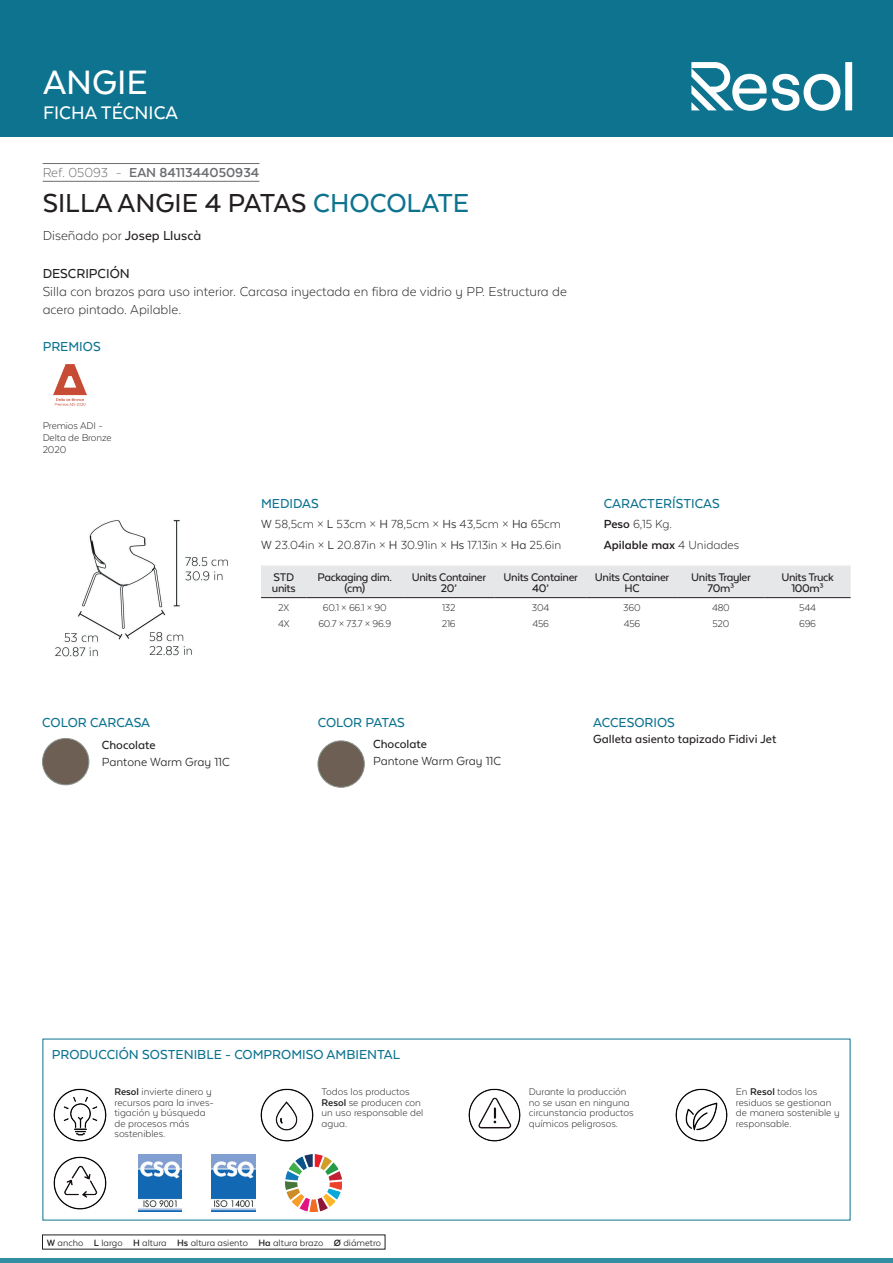
<style>
.page{position:relative;width:893px;height:1263px;background:#fff}
.page>*{position:absolute;margin:0;border:0;box-sizing:border-box;transform-origin:0 0}
.t1{font:500 39px "Texta Alt";color:#fff}
.t2{font:500 30px "Texta Alt";color:#231f20}
.t3{font:500 21px "Texta Alt";color:#fff}
.t4{font:300 15px/18px "Texta Alt";color:#231f20}
.t5{font:500 15px "Texta Alt";color:#0d738f}
.t6{font:700 15px "Texta Alt";color:#6c6d70}
.t7{font:500 15px "Texta Alt";color:#231f20}
.t8{font:500 15px "Texta Alt";letter-spacing:-.02em;color:#0d738f}
.t9{font:300 13.5px/20.4px "Texta Alt";color:#231f20}
.t10{font:500 13.5px "Texta Alt";color:#231f20}
.t11{font:13.5px "Texta Alt";color:#231f20}
.t12{font:500 12.75px/10.5px "Texta Alt";letter-spacing:-.025em;color:#231f20;text-align:center}
.t13{font:300 11.25px/10.5px "Texta Alt";color:#231f20}
.t14{font:10.5px "Texta Alt";color:#231f20}
.s1{font-weight:300}
.s2{color:#0d738f}
.s3{font-weight:500}
.s4{font-weight:700}
.s5{font-weight:400}
</style>
<div class="page">
<div style="left:0;top:0;width:893px;height:137px;background:#0d738f"></div>
<hr style="left:0;top:1259px;width:893px;height:4px;background:#348ea3">
<svg style="left:691px;top:62px;width:161px;height:49px"></svg>
<hr style="left:43px;top:163px;width:216px;height:1px;background:#6c6d70">
<hr style="left:43px;top:181px;width:216px;height:1px;background:#6c6d70">
<img style="left:53px;top:364px;width:34px;height:42px">
<div style="left:42px;top:738px;width:47px;height:47px;background:#6e5f55;border-radius:23px"></div>
<div style="left:42px;top:738px;width:47px;height:47px;border:1px solid #89948d;border-radius:50%"></div>
<div style="left:318px;top:741px;width:46px;height:46px;background:#6e5f55;border-radius:23px"></div>
<div style="left:318px;top:741px;width:46px;height:46px;border:1px solid #89948d;border-radius:50%"></div>
<img style="left:55px;top:520px;width:173px;height:137px">
<div style="left:261px;top:565px;width:590px;height:32px;background:#e6e7e9"></div>
<hr style="left:261px;top:597px;width:46px;height:1px;background:#231f20">
<hr style="left:307px;top:597px;width:96px;height:1px;background:#231f20">
<hr style="left:403px;top:597px;width:92px;height:1px;background:#231f20">
<hr style="left:495px;top:597px;width:92px;height:1px;background:#231f20">
<hr style="left:587px;top:597px;width:90px;height:1px;background:#231f20">
<hr style="left:677px;top:597px;width:88px;height:1px;background:#231f20">
<hr style="left:765px;top:597px;width:86px;height:1px;background:#231f20">
<img style="left:53px;top:1088px;width:54px;height:54px">
<img style="left:260px;top:1088px;width:54px;height:54px">
<img style="left:468px;top:1088px;width:53px;height:54px">
<img style="left:675px;top:1088px;width:53px;height:54px">
<img style="left:53px;top:1156px;width:54px;height:54px">
<img style="left:138px;top:1155px;width:44px;height:56px">
<img style="left:212px;top:1155px;width:43px;height:56px">
<img style="left:285px;top:1155px;width:57px;height:56px">
<h1 class="t1" style="left:43px;top:62px;width:106px">ANGIE</h1>
<h3 class="t3" style="left:43px;top:102px;width:136px">FICHA TÉCNICA</h3>
<h3 class="t6" style="left:43px;top:164px;width:218px"><span class="s1">Ref. 05093 -</span> EAN 8411344050934</h3>
<h2 class="t2" style="left:43px;top:188px;width:428px">SILLA ANGIE 4 PATAS <span class="s2">CHOCOLATE</span></h2>
<h3 class="t4" style="left:43px;top:226px;width:160px">Diseñado por <span class="s3">Josep Lluscà</span></h3>
<h3 class="t7" style="left:43px;top:265px;width:89px">DESCRIPCIÓN</h3>
<h3 class="t4" style="left:43px;top:282px;width:526px">Silla con brazos para uso interior. Carcasa inyectada en fibra de vidrio y PP. Estructura de acero pintado. Apilable.</h3>
<h3 class="t5" style="left:43px;top:339px;width:60px">PREMIOS</h3>
<p class="t13" style="left:43px;top:419px;width:71px;line-height:12px">Premios ADI -<br>Delta de Bronze<br>2020</p>
<h3 class="t5" style="left:604px;top:495px;width:117px">CARACTERÍSTICAS</h3>
<p class="t9" style="left:604px;top:514px;width:137px"><span class="s4">Peso</span> 6,15 Kg.<br><span class="s4">Apilable max</span> 4 Unidades</p>
<h3 class="t5" style="left:261px;top:495px;width:59px">MEDIDAS</h3>
<p class="t9" style="left:261px;top:514px;width:302px"><span class="s5">W</span> 58,5cm × <span class="s5">L</span> 53cm × <span class="s5">H</span> 78,5cm × <span class="s5">Hs</span> 43,5cm × <span class="s5">Ha</span> 65cm<br><span class="s5">W</span> 23.04in × <span class="s5">L</span> 20.87in × <span class="s5">H</span> 30.91in × <span class="s5">Hs</span> 17.13in × <span class="s5">Ha</span> 25.6in</p>
<p class="t12" style="left:272px;top:572px;width:25px;text-align:left">STD units</p>
<p class="t12" style="left:317px;top:572px;width:76px">Packaging dim. (cm)</p>
<p class="t12" style="left:412px;top:572px;width:76px">Units Container<br>20’</p>
<p class="t12" style="left:504px;top:572px;width:76px">Units Container<br>40’</p>
<p class="t12" style="left:595px;top:572px;width:76px">Units Container<br>HC</p>
<p class="t12" style="left:691px;top:572px;width:61px">Units Trayler<br>70m³</p>
<p class="t12" style="left:781px;top:572px;width:54px">Units Truck<br>100m³</p>
<p class="t13" style="left:278px;top:602px;width:12px">2X</p>
<p class="t13" style="left:323px;top:602px;width:65px">60.1 × 66.1 × 90</p>
<p class="t13" style="left:442px;top:602px;width:15px">132</p>
<p class="t13" style="left:532px;top:602px;width:19px">304</p>
<p class="t13" style="left:623px;top:602px;width:19px">360</p>
<p class="t13" style="left:712px;top:602px;width:19px">480</p>
<p class="t13" style="left:799px;top:602px;width:18px">544</p>
<p class="t13" style="left:278px;top:619px;width:13px">4X</p>
<p class="t13" style="left:318px;top:619px;width:74px">60.7 × 73.7 × 96.9</p>
<p class="t13" style="left:442px;top:619px;width:15px">216</p>
<p class="t13" style="left:532px;top:619px;width:18px">456</p>
<p class="t13" style="left:624px;top:619px;width:18px">456</p>
<p class="t13" style="left:712px;top:619px;width:18px">520</p>
<p class="t13" style="left:799px;top:619px;width:19px">696</p>
<h3 class="t5" style="left:42px;top:714px;width:109px">COLOR CARCASA</h3>
<p class="t10" style="left:102px;top:738px;width:55px">Chocolate</p>
<p class="t11" style="left:102px;top:755px;width:129px">Pantone Warm Gray 11C</p>
<h3 class="t8" style="left:318px;top:714px;width:89px">COLOR PATAS</h3>
<p class="t10" style="left:373px;top:737px;width:55px">Chocolate</p>
<p class="t11" style="left:373px;top:754px;width:129px">Pantone Warm Gray 11C</p>
<h3 class="t5" style="left:593px;top:714px;width:83px">ACCESORIOS</h3>
<p class="t10" style="left:593px;top:732px;width:185px">Galleta asiento tapizado Fidivi Jet</p>
<h3 class="t5" style="left:52px;top:1047px;width:350px">PRODUCCIÓN SOSTENIBLE - COMPROMISO AMBIENTAL</h3>
<p class="t13" style="left:114px;top:1086px;width:101px"><span class="s4">Resol</span> invierte dinero y recursos para la inves&shy;tigación y búsqueda de procesos más sostenibles.</p>
<p class="t13" style="left:322px;top:1086px;width:103px">Todos los productos<br><span class="s4">Resol</span> se producen con un uso responsable del agua.</p>
<p class="t13" style="left:529px;top:1086px;width:106px">Durante la producción no se usan en ninguna circunstancia productos químicos peligrosos.</p>
<p class="t13" style="left:736px;top:1086px;width:105px">En <span class="s4">Resol</span> todos los residuos se gestionan de manera sostenible y responsable.</p>
<p class="t14" style="left:47px;top:1237px;width:336px"><span class="s4">W</span> ancho <span class="s4">L</span> largo <span class="s4">H</span> altura <span class="s4">Hs</span> altura asiento <span class="s4">Ha</span> altura brazo <span class="s4">Ø</span> diámetro</p>
</div>
